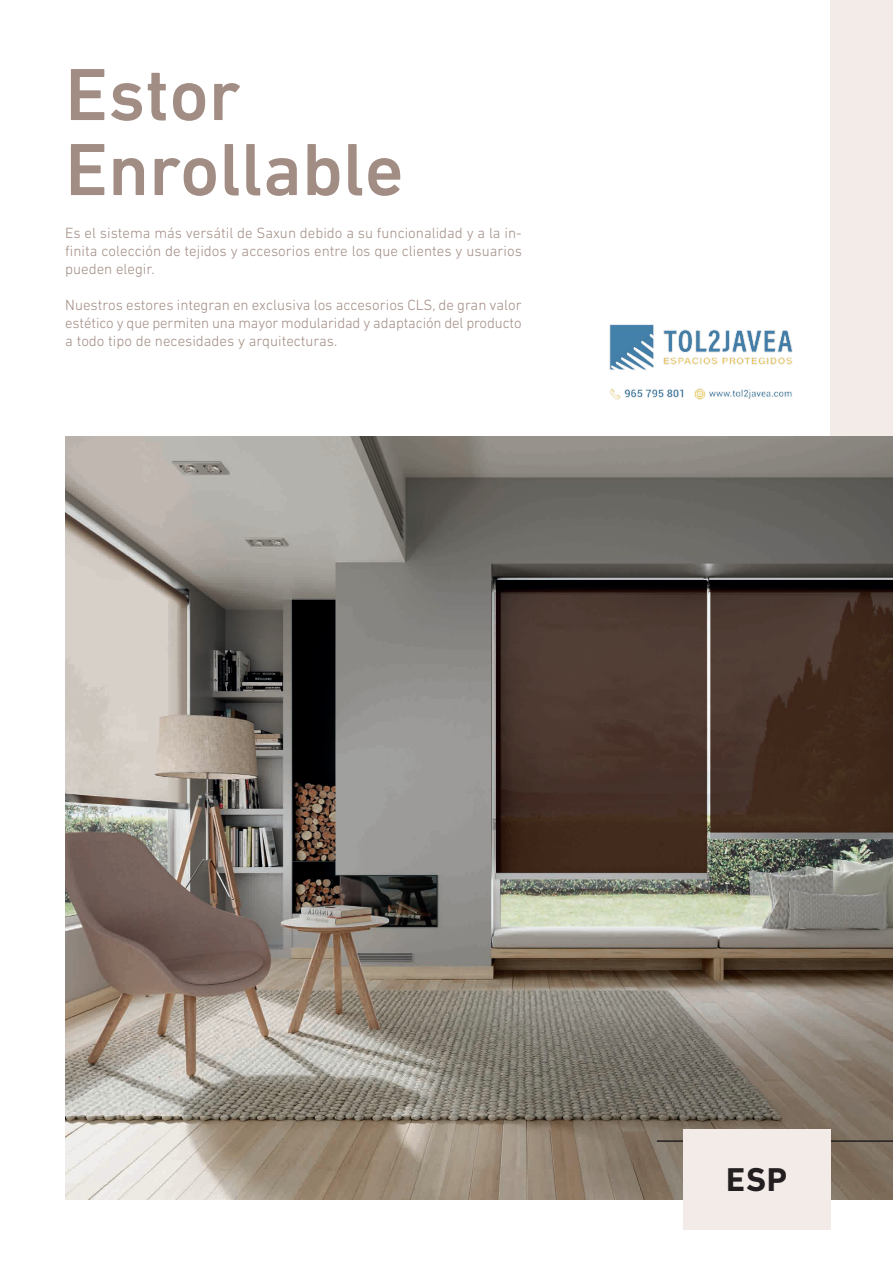
<style>
.page{position:relative;width:893px;height:1263px;background:#fff}
.page>*{position:absolute;margin:0;border:0;box-sizing:border-box;transform-origin:0 0}
._0_0_Titular{font:500 75px "DIN Next LT Pro";color:#a28d84}
.titulo_separata_cast{font:700 33.6px "DIN Next LT Pro";color:#231f20}
._0_2_Texto_Corporati{font:300 15px/18px "DIN Next LT Pro";color:#a28d84;text-align:justify}
</style>
<div class="page">
<div style="left:831px;top:0;width:62px;height:437px;background:#f3ebe8"></div>
<img style="left:65px;top:437px;width:828px;height:762px">
<hr style="left:657px;top:1140px;width:236px;height:2px;background:#231f20">
<div style="left:683px;top:1129px;width:148px;height:100px;background:#f3ebe8"></div>
<img style="left:609px;top:324px;width:184px;height:76px">
<p class="_0_0_Titular" style="left:65px;top:51px;width:177px">Estor</p>
<p class="_0_0_Titular" style="left:65px;top:126px;width:340px">Enrollable</p>
<p class="_0_2_Texto_Corporati" style="left:65px;top:224px;width:458px">Es el sistema más versátil de Saxun debido a su funcionalidad y a la in&shy;finita colección de tejidos y accesorios entre los que clientes y usuarios pueden elegir.</p>
<p class="_0_2_Texto_Corporati" style="left:65px;top:296px;width:458px">Nuestros estores integran en exclusiva los accesorios CLS, de gran valor estético y que permiten una mayor modularidad y adaptación del producto a todo tipo de necesidades y arquitecturas.</p>
<p class="titulo_separata_cast" style="left:726px;top:1159px;width:62px">ESP</p>
</div>
